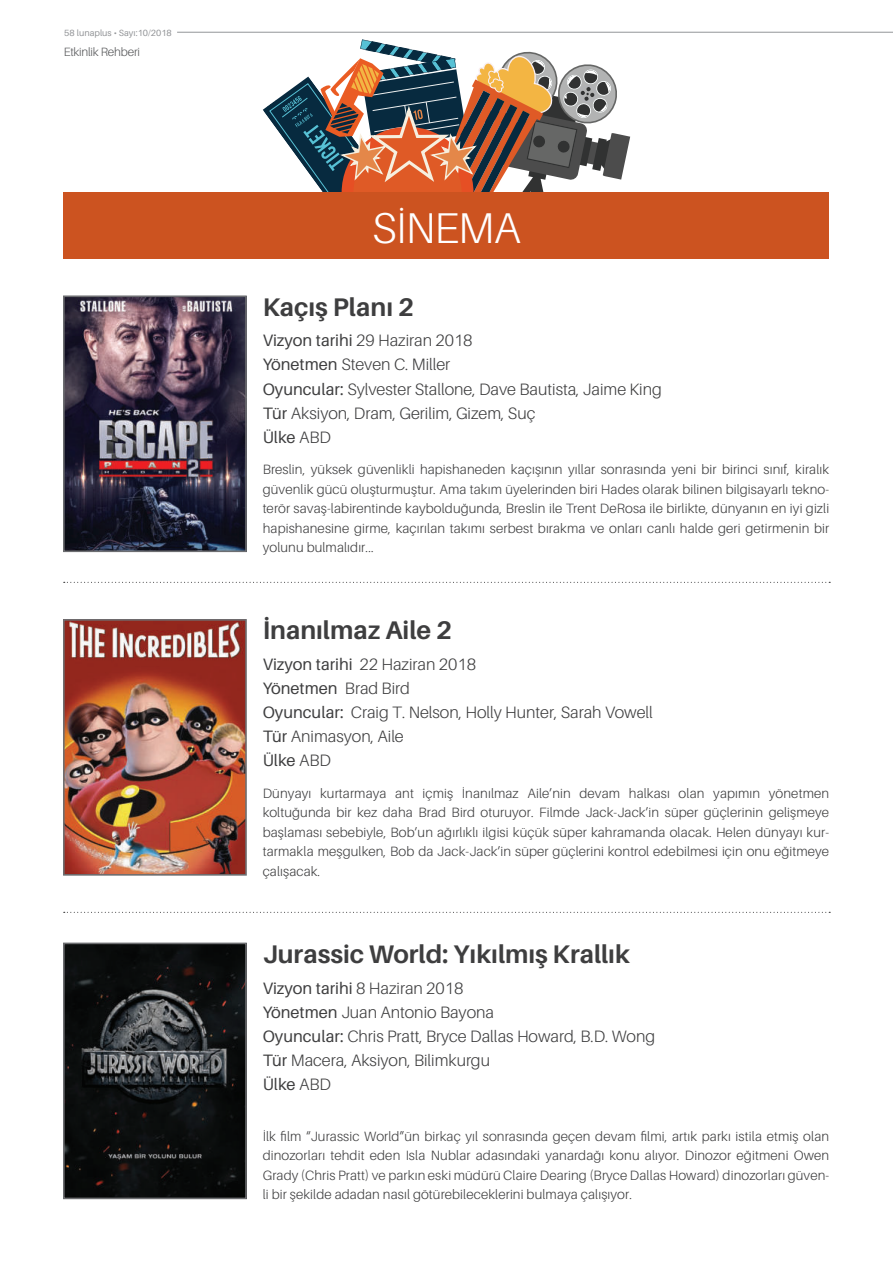
<style>
.page{position:relative;width:893px;height:1263px;background:#fff}
.page>*{position:absolute;margin:0;border:0;box-sizing:border-box;transform-origin:0 0}
.t1{font:300 43.05px "Aileron";letter-spacing:-.015em;color:#fff}
.t2{font:700 25.5px "Aileron";color:#3e3e3f}
.t3{font:300 16.5px/24px "Aileron";color:#3e3e3f}
.t4{font:300 13.5px/19.5px "Aileron";letter-spacing:.01em;color:#3e3e3f;text-align:justify}
.t5{font:300 12px "Aileron";letter-spacing:-.015em;color:#57585a}
.t6{font:9px "Aileron";color:#939598}
.s1{font-weight:400}
</style>
<div class="page">
<hr style="left:177px;top:32px;width:716px;height:1px;background:#939598">
<svg style="left:263px;top:39px;width:367px;height:153px"></svg>
<div style="left:63px;top:192px;width:766px;height:66px;background:#cc5320"></div>
<img style="left:66px;top:945px;width:178px;height:251px">
<div style="left:63px;top:942px;width:184px;height:257px;border:2px solid #6d6e71"></div>
<svg style="left:64px;top:582px;width:766px;height:1px"></svg>
<svg style="left:64px;top:912px;width:766px;height:1px"></svg>
<img style="left:66px;top:298px;width:178px;height:251px">
<div style="left:63px;top:295px;width:184px;height:257px;border:2px solid #6d6e71"></div>
<img style="left:66px;top:622px;width:178px;height:251px">
<div style="left:63px;top:619px;width:184px;height:257px;border:2px solid #6d6e71"></div>
<p class="t6" style="left:64px;top:28px;width:109px">58 lunaplus • Sayı:10/2018</p>
<p class="t5" style="left:64px;top:46px;width:78px">Etkinlik Rehberi</p>
<h1 class="t1" style="left:372px;top:207px;width:150px">SİNEMA</h1>
<h2 class="t2" style="left:263px;top:294px;width:153px">Kaçış Planı 2</h2>
<p class="t3" style="left:263px;top:329px;width:401px"><span class="s1">Vizyon tarihi</span> 29 Haziran 2018<br><span class="s1">Yönetmen</span> Steven C. Miller<br><span class="s1">Oyuncular:</span> Sylvester Stallone, Dave Bautista, Jaime King<br><span class="s1">Tür</span> Aksiyon, Dram, Gerilim, Gizem, Suç<br><span class="s1">Ülke</span> ABD</p>
<p class="t4" style="left:263px;top:460px;width:568px">Breslin, yüksek güvenlikli hapishaneden kaçışının yıllar sonrasında yeni bir birinci sınıf, kiralık güvenlik gücü oluşturmuştur. Ama takım üyelerinden biri Hades olarak bilinen bilgisayarlı tekno&shy;terör savaş-labirentinde kaybolduğunda, Breslin ile Trent DeRosa ile birlikte, dünyanın en iyi gizli hapishanesine girme, kaçırılan takımı serbest bırakma ve onları canlı halde geri getirmenin bir yolunu bulmalıdır...</p>
<h2 class="t2" style="left:263px;top:617px;width:191px">İnanılmaz Aile 2</h2>
<p class="t3" style="left:263px;top:653px;width:392px"><span class="s1">Vizyon tarihi</span> 22 Haziran 2018<br><span class="s1">Yönetmen</span> Brad Bird<br><span class="s1">Oyuncular:</span> Craig T. Nelson, Holly Hunter, Sarah Vowell<br><span class="s1">Tür</span> Animasyon, Aile<br><span class="s1">Ülke</span> ABD</p>
<p class="t4" style="left:263px;top:784px;width:568px">Dünyayı kurtarmaya ant içmiş İnanılmaz Aile’nin devam halkası olan yapımın yönetmen koltuğunda bir kez daha Brad Bird oturuyor. Filmde Jack-Jack’in süper güçlerinin gelişmeye başlaması sebebiyle, Bob’un ağırlıklı ilgisi küçük süper kahramanda olacak. Helen dünyayı kur&shy;tarmakla meşgulken, Bob da Jack-Jack’in süper güçlerini kontrol edebilmesi için onu eğitmeye çalışacak.</p>
<h2 class="t2" style="left:263px;top:941px;width:369px">Jurassic World: Yıkılmış Krallık</h2>
<p class="t3" style="left:263px;top:976px;width:394px"><span class="s1">Vizyon tarihi</span> 8 Haziran 2018<br><span class="s1">Yönetmen</span> Juan Antonio Bayona<br><span class="s1">Oyuncular:</span> Chris Pratt, Bryce Dallas Howard, B.D. Wong<br><span class="s1">Tür</span> Macera, Aksiyon, Bilimkurgu<br><span class="s1">Ülke</span> ABD</p>
<p class="t4" style="left:263px;top:1127px;width:568px">İlk film “Jurassic World”ün birkaç yıl sonrasında geçen devam filmi, artık parkı istila etmiş olan dinozorları tehdit eden Isla Nublar adasındaki yanardağı konu alıyor. Dinozor eğitmeni Owen Grady (Chris Pratt) ve parkın eski müdürü Claire Dearing (Bryce Dallas Howard) dinozorları güven&shy;li bir şekilde adadan nasıl götürebileceklerini bulmaya çalışıyor.</p>
</div>
